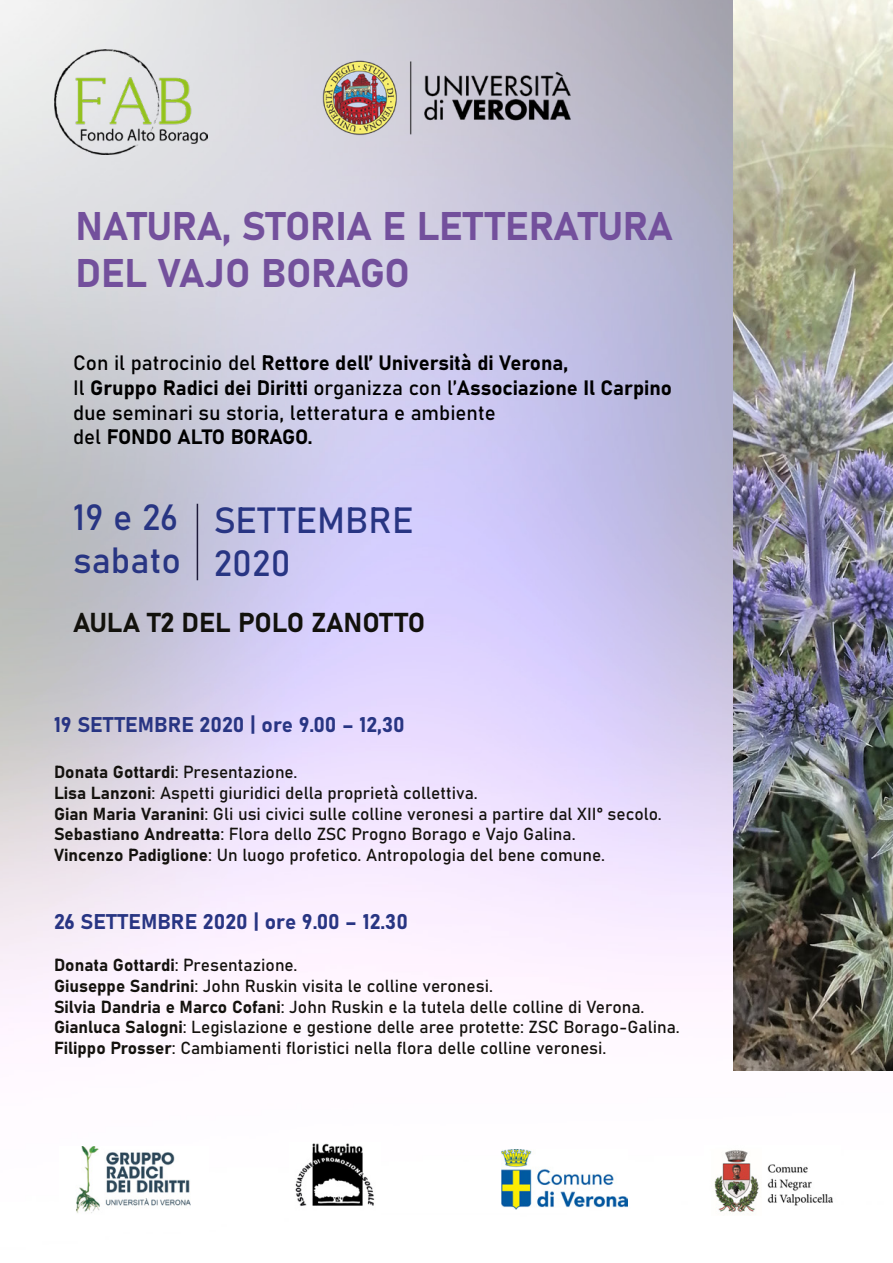
<style>
.page{position:relative;width:893px;height:1263px;background:#fff}
.page>*{position:absolute;margin:0;border:0;box-sizing:border-box;transform-origin:0 0}
.t1{font:39.45px/47.4px "Bahnschrift";letter-spacing:-.01em;color:#73509c}
.t2{font:36px/43.2px "Bahnschrift";color:#283583}
.t3{font:27px "Bahnschrift";color:#12110c}
.t4{font:21px "Bahnschrift";color:#283583}
.t5{font:20.55px/24.6px "Bahnschrift";color:#000}
.t6{font:17.25px/20.7px "Bahnschrift";color:#14120e}
</style>
<div class="page">
<img style="left:0;top:0;width:893px;height:1210px">
<img style="left:313px;top:50px;width:267px;height:96px">
<hr style="left:197px;top:504px;width:1px;height:76px;background:#1e1a39">
<img style="left:502px;top:1150px;width:125px;height:59px">
<img style="left:60px;top:1146px;width:148px;height:67px">
<img style="left:290px;top:1142px;width:91px;height:68px">
<img style="left:54px;top:50px;width:153px;height:104px">
<img style="left:705px;top:1146px;width:136px;height:68px">
<img style="left:733px;top:0;width:160px;height:1070px">
<h1 class="t1" style="left:76px;top:202px;width:599px">NATURA, STORIA E LETTERATURA<br>DEL VAJO BORAGO</h1>
<p class="t5" style="left:73px;top:351px;width:600px">Con il patrocinio del Rettore dell’ Università di Verona,<br>Il Gruppo Radici dei Diritti organizza con l’Associazione Il Carpino due seminari su storia, letteratura e ambiente<br>del FONDO ALTO BORAGO.</p>
<h2 class="t2" style="left:73px;top:496px;width:109px">19 e 26 sabato</h2>
<h2 class="t2" style="left:214px;top:499px;width:201px">SETTEMBRE<br>2020</h2>
<h3 class="t3" style="left:73px;top:605px;width:354px">AULA T2 DEL POLO ZANOTTO</h3>
<p class="t4" style="left:54px;top:712px;width:352px">19 SETTEMBRE 2020 | ore 9.00 – 12,30</p>
<p class="t6" style="left:54px;top:762px;width:609px">Donata Gottardi: Presentazione.<br>Lisa Lanzoni: Aspetti giuridici della proprietà collettiva.<br>Gian Maria Varanini: Gli usi civici sulle colline veronesi a partire dal XII° secolo.<br>Sebastiano Andreatta: Flora dello ZSC Progno Borago e Vajo Galina.<br>Vincenzo Padiglione: Un luogo profetico. Antropologia del bene comune.</p>
<p class="t4" style="left:54px;top:908px;width:355px">26 SETTEMBRE 2020 | ore 9.00 – 12.30</p>
<p class="t6" style="left:54px;top:955px;width:627px">Donata Gottardi: Presentazione.<br>Giuseppe Sandrini: John Ruskin visita le colline veronesi.<br>Silvia Dandria e Marco Cofani: John Ruskin e la tutela delle colline di Verona.<br>Gianluca Salogni: Legislazione e gestione delle aree protette: ZSC Borago-Galina.<br>Filippo Prosser: Cambiamenti floristici nella flora delle colline veronesi.</p>
</div>
